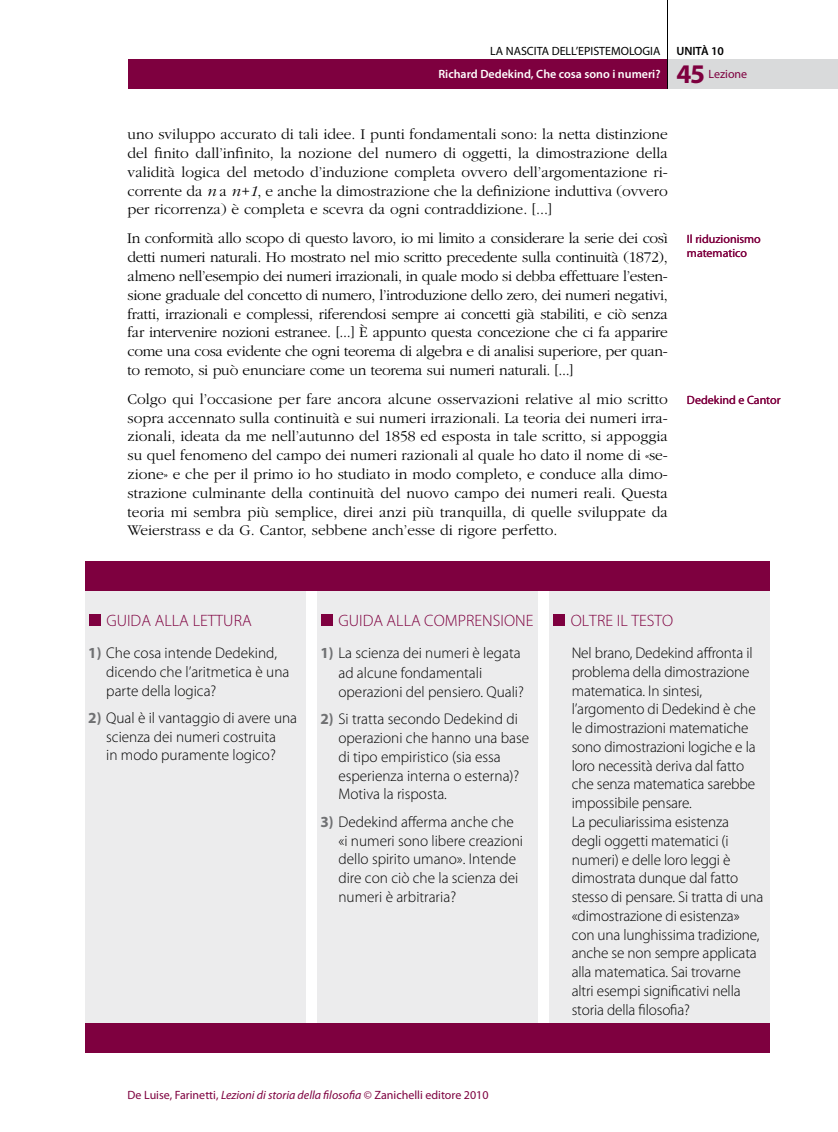
<style>
.page{position:relative;width:838px;height:1132px;background:#fff}
.page>*{position:absolute;margin:0;border:0;box-sizing:border-box;transform-origin:0 0}
.t1{font:700 27px "Myriad Pro";color:#7e003f}
.t2{font:16.5px "Myriad MM";letter-spacing:.005em;color:#7e003f}
.t3{font:300 15.45px/18.8px "Garamond";color:#000;text-align:justify}
.t4{font:300 15.45px/18.8px "Myriad Pro";letter-spacing:-.01em;color:#000}
.t5{font:12px/13.5px "Myriad Pro";color:#7e003f}
.t6{font:600 12px "Myriad Pro";color:#fff}
.t7{font:12px "Myriad Pro";color:#000}
.t8{font:600 12px "Myriad Pro";color:#000}
.s1{font-style:italic}
.s2{font-weight:700;color:#707173}
</style>
<div class="page">
<div style="left:668px;top:59px;width:170px;height:30px;background:#d9dadb"></div>
<div style="left:128px;top:59px;width:539px;height:30px;background:#7e003f"></div>
<hr style="left:667px;top:0;width:1px;height:89px;background:#000">
<div style="left:85px;top:585px;width:220px;height:452px;background:#ececed"></div>
<div style="left:317px;top:575px;width:220px;height:466px;background:#ececed"></div>
<div style="left:549px;top:579px;width:221px;height:459px;background:#ececed"></div>
<div style="left:85px;top:561px;width:685px;height:30px;background:#7e003f"></div>
<div style="left:85px;top:1023px;width:685px;height:29px;background:#7e003f"></div>
<div style="left:89px;top:614px;width:12px;height:11px;background:#7e003f"></div>
<div style="left:321px;top:614px;width:12px;height:11px;background:#7e003f"></div>
<div style="left:553px;top:614px;width:11px;height:11px;background:#7e003f"></div>
<p class="t7" style="left:490px;top:43px;width:172px">LA NASCITA DELL’EPISTEMOLOGIA</p>
<p class="t6" style="left:438px;top:66px;width:224px">Richard Dedekind, Che cosa sono i numeri?</p>
<p class="t8" style="left:676px;top:43px;width:49px">UNITÀ 10</p>
<h1 class="t1" style="left:676px;top:56px;width:30px">45</h1>
<p class="t5" style="left:708px;top:67px;width:40px">Lezione</p>
<p class="t3" style="left:128px;top:125px;width:542px">uno sviluppo accurato di tali idee. I punti fondamentali sono: la netta distinzione del finito dall’infinito, la nozione del numero di oggetti, la dimostrazione della validità logica del metodo d’induzione completa ovvero dell’argomentazione ri&shy;corrente da <span class="s1">n</span> a <span class="s1">n+1</span>, e anche la dimostrazione che la definizione induttiva (ovvero per ricorrenza) è completa e scevra da ogni contraddizione. [...]</p>
<p class="t3" style="left:127px;top:229px;width:542px">In conformità allo scopo di questo lavoro, io mi limito a considerare la serie dei così detti numeri naturali. Ho mostrato nel mio scritto precedente sulla continuità (1872), almeno nell’esempio dei numeri irrazionali, in quale modo si debba effettuare l’esten&shy;sione graduale del concetto di numero, l’introduzione dello zero, dei numeri negativi, fratti, irrazionali e complessi, riferendosi sempre ai concetti già stabiliti, e ciò senza far intervenire nozioni estranee. [...] È appunto questa concezione che ci fa apparire come una cosa evidente che ogni teorema di algebra e di analisi superiore, per quan&shy;to remoto, si può enunciare come un teorema sui numeri naturali. [...]</p>
<p class="t3" style="left:128px;top:390px;width:542px">Colgo qui l’occasione per fare ancora alcune osservazioni relative al mio scritto sopra accennato sulla continuità e sui numeri irrazionali. La teoria dei numeri irra&shy;zionali, ideata da me nell’autunno del 1858 ed esposta in tale scritto, si appoggia su quel fenomeno del campo dei numeri razionali al quale ho dato il nome di «se&shy;zione» e che per il primo io ho studiato in modo completo, e conduce alla dimo&shy;strazione culminante della continuità del nuovo campo dei numeri reali. Questa teoria mi sembra più semplice, direi anzi più tranquilla, di quelle sviluppate da Weierstrass e da G. Cantor, sebbene anch’esse di rigore perfetto.</p>
<p class="t5" style="left:687px;top:232px;width:75px">Il riduzionismo matematico</p>
<p class="t5" style="left:687px;top:392px;width:95px">Dedekind e Cantor</p>
<p class="t2" style="left:106px;top:612px;width:147px">GUIDA ALLA LETTURA</p>
<p class="t4" style="left:106px;top:643px;width:185px;text-indent:-18px"><span class="s2">1)</span> Che cosa intende Dedekind, dicendo che l’aritmetica è una parte della logica?</p>
<p class="t4" style="left:88px;top:708px;width:210px;text-align:center"><span class="s2">2)</span> Qual è il vantaggio di avere una scienza dei numeri costruita<br>in modo puramente logico?</p>
<p class="t2" style="left:338px;top:612px;width:196px">GUIDA ALLA COMPRENSIONE</p>
<p class="t2" style="left:571px;top:612px;width:104px">OLTRE IL TESTO</p>
<p class="t4" style="left:571px;top:643px;width:193px">Nel brano, Dedekind affronta il problema della dimostrazione matematica. In sintesi, l’argomento di Dedekind è che le dimostrazioni matematiche sono dimostrazioni logiche e la loro necessità deriva dal fatto che senza matematica sarebbe impossibile pensare.<br>La peculiarissima esistenza<br>degli oggetti matematici (i numeri) e delle loro leggi è dimostrata dunque dal fatto stesso di pensare. Si tratta di una «dimostrazione di esistenza» con una lunghissima tradizione, anche se non sempre applicata alla matematica. Sai trovarne altri esempi significativi nella storia della filosofia?</p>
<p class="t4" style="left:338px;top:642px;width:187px;line-height:19.5px;text-indent:-18px"><span class="s2">1)</span> La scienza dei numeri è legata ad alcune fondamentali operazioni del pensiero. Quali?</p>
<p class="t4" style="left:338px;top:709px;width:192px;text-indent:-18px"><span class="s2">2)</span> Si tratta secondo Dedekind di operazioni che hanno una base di tipo empiristico (sia essa esperienza interna o esterna)?<br>Motiva la risposta.</p>
<p class="t4" style="left:338px;top:811px;width:186px;text-indent:-18px"><span class="s2">3)</span> Dedekind afferma anche che «i numeri sono libere creazioni dello spirito umano». Intende dire con ciò che la scienza dei numeri è arbitraria?</p>
<p class="t5" style="left:128px;top:1087px;width:362px">De Luise, Farinetti, <span class="s1">Lezioni di storia della filosofia</span> © Zanichelli editore 2010</p>
</div>
